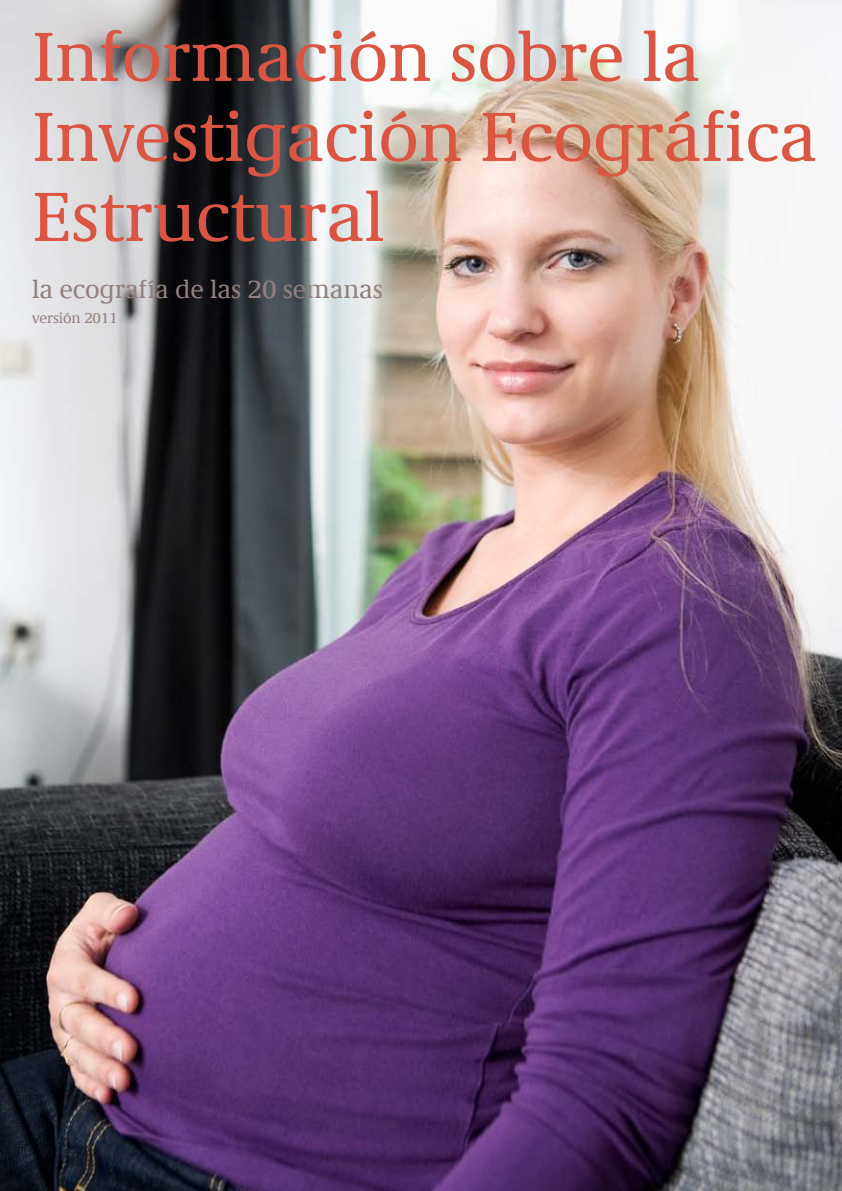
<style>
.page{position:relative;width:842px;height:1191px;background:#fff}
.page>*{position:absolute;margin:0;border:0;box-sizing:border-box;transform-origin:0 0}
.t1{font:72px/80px "RIVM Demos";letter-spacing:-.005em;color:#da5642}
.t2{font:26px "RIVM Demos";letter-spacing:-.005em;color:#93807e}
.t3{font:15px "RIVM Demos";letter-spacing:-.005em;color:#93807e}
</style>
<div class="page">
<img style="left:0;top:0;width:842px;height:1191px">
<p class="t1" style="left:32px;top:16px;width:786px">Información sobre la<br>Investigación Ecográfica<br>Estructural</p>
<p class="t2" style="left:32px;top:273px;width:352px">la ecografía de las 20 semanas</p>
<p class="t3" style="left:32px;top:309px;width:87px">versión 2011</p>
</div>
